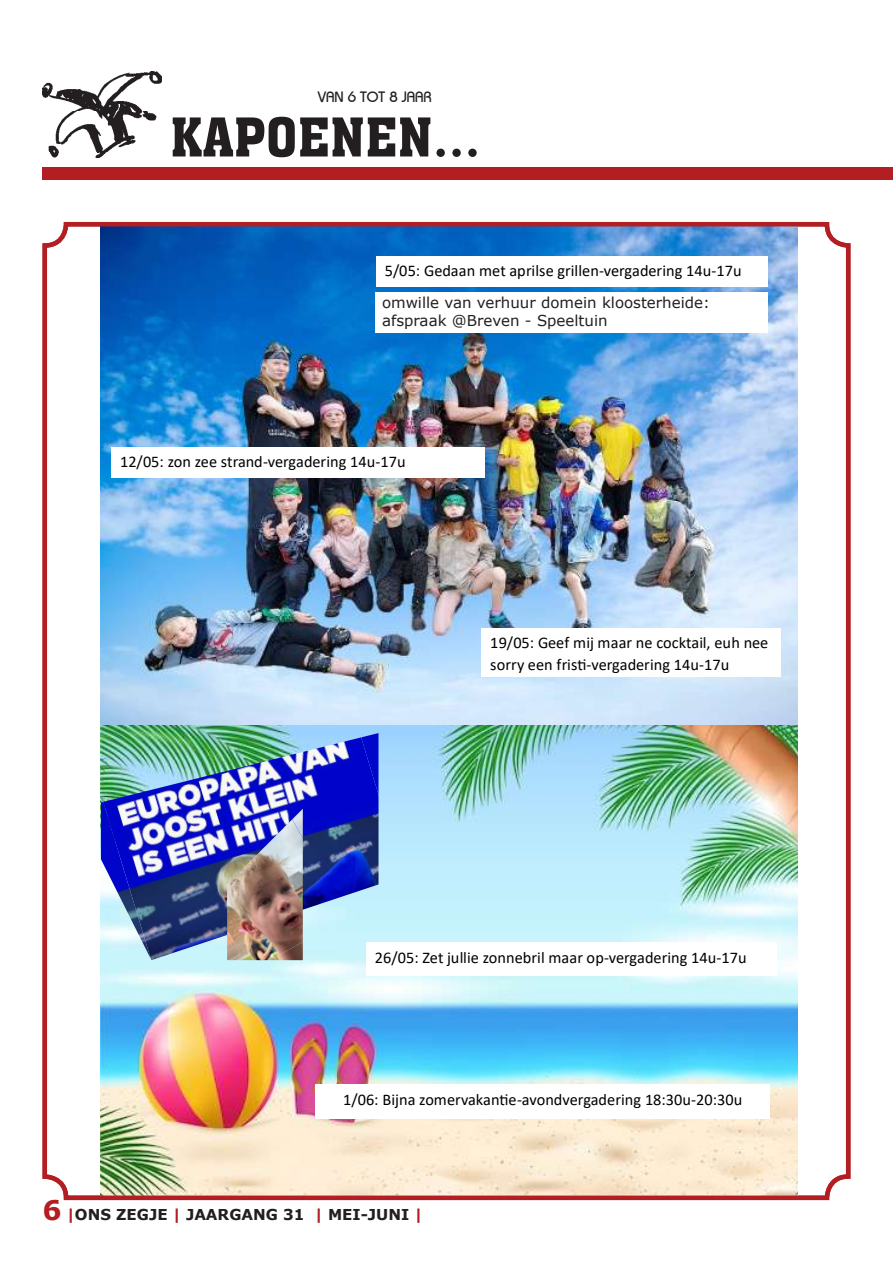
<style>
.page{position:relative;width:893px;height:1263px;background:#fff}
.page>*{position:absolute;margin:0;border:0;box-sizing:border-box;transform-origin:0 0}
.t1{font:52.5px "Aachen BT";color:#231f20}
.t2{font:16.35px/21.6px "Calibri";color:#000}
.t3{font:15px/18px "Verdana";color:#231f20}
.t4{font:700 15px "Verdana";color:#231f20}
.t5{font:15px "Bimini Normal";color:#231f20}
.s1{font-size:27px;color:#b21e22}
.s2{color:#b21e22}
</style>
<div class="page">
<img style="left:43px;top:71px;width:119px;height:87px">
<div style="left:43px;top:167px;width:850px;height:13px;background:#b21e22"></div>
<img style="left:101px;top:716px;width:697px;height:479px">
<img style="left:101px;top:802px;width:2px;height:158px">
<img style="left:103px;top:733px;width:254px;height:227px">
<img style="left:160px;top:913px;width:218px;height:47px">
<img style="left:357px;top:733px;width:21px;height:180px">
<img style="left:101px;top:227px;width:696px;height:498px">
<img style="left:227px;top:809px;width:59px;height:151px">
<img style="left:247px;top:917px;width:56px;height:43px">
<img style="left:286px;top:809px;width:17px;height:108px">
<div style="left:376px;top:256px;width:391px;height:31px;background:#fff"></div>
<div style="left:111px;top:447px;width:374px;height:31px;background:#fff"></div>
<div style="left:482px;top:628px;width:299px;height:49px;background:#fff"></div>
<div style="left:366px;top:943px;width:410px;height:33px;background:#fff"></div>
<div style="left:316px;top:1084px;width:454px;height:34px;background:#fff"></div>
<div style="left:43px;top:222px;width:807px;height:978px;border:4px solid #b21e22;border-radius:21px"></div>
<div style="left:375px;top:293px;width:392px;height:40px;background:#fff"></div>
<p class="t5" style="left:318px;top:88px;width:116px">VAN 6 TOT 8 JAAR</p>
<h1 class="t1" style="left:170px;top:104px;width:312px">KAPOENEN...</h1>
<p class="t2" style="left:385px;top:259px;width:358px">5/05: Gedaan met aprilse grillen-vergadering 14u-17u</p>
<p class="t3" style="left:382px;top:294px;width:329px">omwille van verhuur domein kloosterheide: afspraak @Breven - Speeltuin</p>
<p class="t2" style="left:120px;top:450px;width:287px">12/05: zon zee strand-vergadering 14u-17u</p>
<p class="t2" style="left:490px;top:632px;width:280px">19/05: Geef mij maar ne cocktail, euh nee sorry een frisD-vergadering 14u-17u</p>
<p class="t2" style="left:375px;top:946px;width:373px">26/05: Zet jullie zonnebril maar op-vergadering 14u-17u</p>
<p class="t2" style="left:343px;top:1088px;width:401px">1/06: Bijna zomervakanDe-avondvergadering 18:30u-20:30u</p>
<p class="t4" style="left:43px;top:1205px;width:382px"><span class="s1">6</span> <span class="s2">|</span>ONS ZEGJE <span class="s2">|</span> JAARGANG 31 <span class="s2">|</span> MEI-JUNI <span class="s2">|</span></p>
</div>
